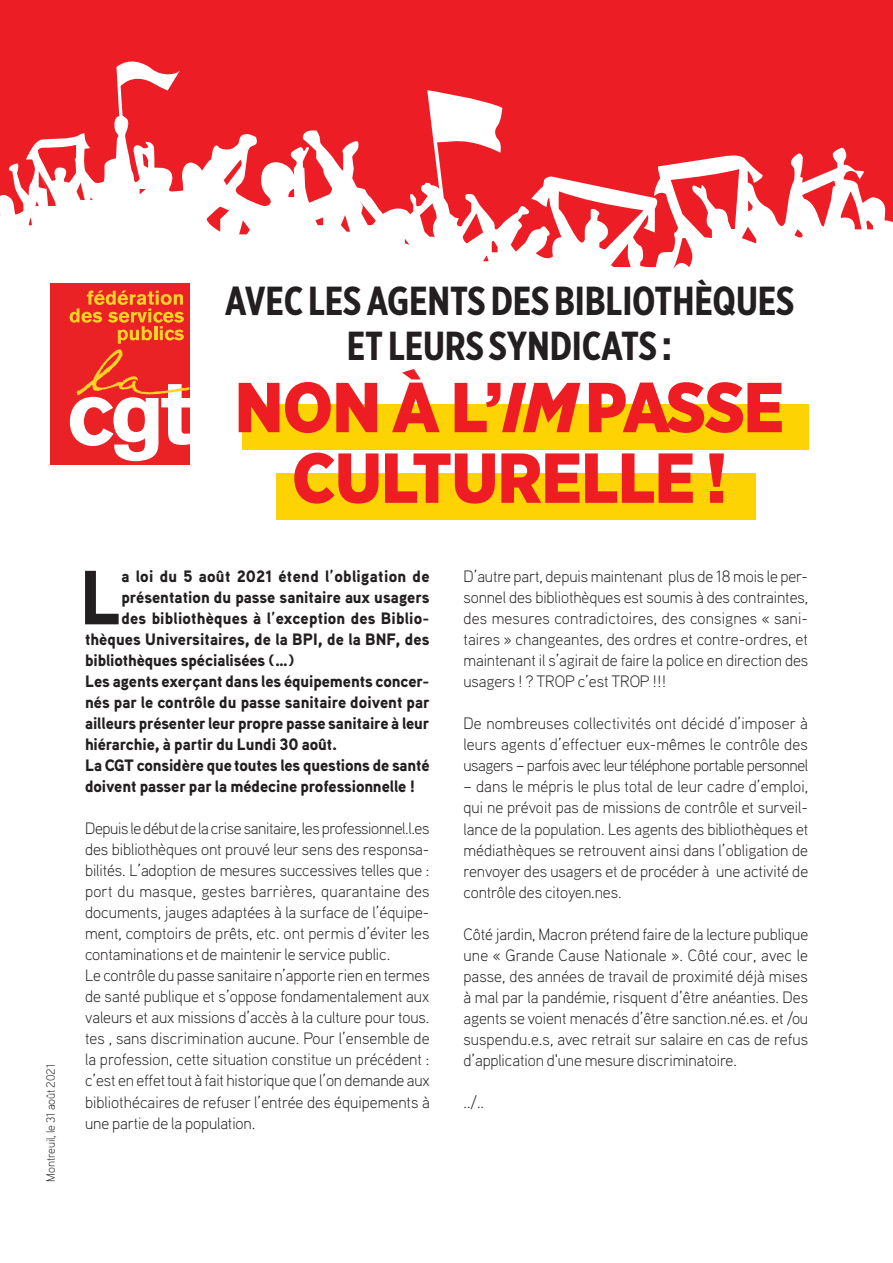
<style>
.page{position:relative;width:893px;height:1263px;background:#fff}
.page>*{position:absolute;margin:0;border:0;box-sizing:border-box;transform-origin:0 0}
.t1{font:900 76.65px "Aaux Pro";color:#231f20}
.t2{font:900 70.5px/70.7px "Gotham Narrow";letter-spacing:-.005em;color:#ee1d23;text-align:center}
.t3{font:700 40.5px/45px "Gotham X Narrow";letter-spacing:-.005em;color:#231f20;text-align:center}
.t4{font:300 16.5px/21px "Aaux Pro";letter-spacing:-.005em;color:#231f20;text-align:justify}
.t5{font:900 16.5px "Aaux Pro";letter-spacing:-.005em;color:#231f20}
.t6{font:900 16.5px "Aaux Pro";letter-spacing:.02em;color:#231f20}
.t7{font:300 12px "Aaux Pro";letter-spacing:-.005em;color:#231f20}
.s1{font-style:italic}
</style>
<div class="page">
<div style="left:242px;top:405px;width:567px;height:45px;background:#fed304"></div>
<div style="left:276px;top:473px;width:479px;height:46px;background:#fed304"></div>
<svg style="left:0;top:0;width:893px;height:267px;fill:#ed1d26"></svg>
<svg style="left:360px;top:201px;width:16px;height:24px"></svg>
<svg style="left:341px;top:215px;width:9px;height:17px"></svg>
<svg style="left:206px;top:207px;width:23px;height:25px"></svg>
<svg style="left:315px;top:217px;width:8px;height:8px"></svg>
<svg style="left:239px;top:220px;width:11px;height:14px"></svg>
<svg style="left:405px;top:239px;width:4px;height:6px"></svg>
<svg style="left:420px;top:203px;width:17px;height:34px"></svg>
<svg style="left:288px;top:189px;width:6px;height:8px"></svg>
<svg style="left:463px;top:213px;width:35px;height:48px"></svg>
<svg style="left:558px;top:191px;width:85px;height:76px"></svg>
<svg style="left:670px;top:169px;width:86px;height:100px"></svg>
<svg style="left:795px;top:181px;width:40px;height:58px"></svg>
<svg style="left:841px;top:191px;width:32px;height:38px"></svg>
<svg style="left:224px;top:160px;width:18px;height:25px"></svg>
<svg style="left:143px;top:153px;width:5px;height:15px"></svg>
<svg style="left:140px;top:189px;width:6px;height:5px"></svg>
<svg style="left:28px;top:217px;width:4px;height:9px"></svg>
<svg style="left:35px;top:145px;width:58px;height:61px"></svg>
<div style="left:50px;top:283px;width:140px;height:181px;background:#ea2125"></div>
<svg style="left:70px;top:290px;width:120px;height:171px"></svg>
<p class="t7" style="left:43px;top:1181px;width:119px;rotate:-90deg">Montreuil, le 31 août 2021</p>
<h3 class="t3" style="left:225px;top:278px;width:571px">AVEC LES AGENTS DES BIBLIOTHÈQUES<br>ET LEURS SYNDICATS :</h3>
<h2 class="t2" style="left:235px;top:371px;width:550px">NON À L’<span class="s1">IM</span>PASSE<br>CULTURELLE !</h2>
<h1 class="t1" style="left:80px;top:548px;width:44px">L</h1>
<p class="t6" style="left:121px;top:566px;width:310px">a loi du 5 août 2021 étend l’obligation de</p>
<p class="t5" style="left:121px;top:587px;width:310px">présentation du passe sanitaire aux usagers</p>
<p class="t5" style="left:121px;top:608px;width:309px">des bibliothèques à l’exception des Biblio-</p>
<p class="t5" style="left:85px;top:629px;width:346px">thèques Universitaires, de la BPI, de la BNF, des</p>
<p class="t5" style="left:85px;top:650px;width:211px">bibliothèques spécialisées (…)</p>
<p class="t5" style="left:85px;top:671px;width:346px">Les agents exerçant dans les équipements concer-</p>
<p class="t5" style="left:85px;top:692px;width:346px">nés par le contrôle du passe sanitaire doivent par</p>
<p class="t5" style="left:85px;top:713px;width:346px">ailleurs présenter leur propre passe sanitaire à leur</p>
<p class="t5" style="left:85px;top:734px;width:254px">hiérarchie, à partir du Lundi 30 août.</p>
<p class="t5" style="left:85px;top:755px;width:346px">La CGT considère que toutes les questions de santé</p>
<p class="t5" style="left:85px;top:776px;width:332px">doivent passer par la médecine professionnelle !</p>
<p class="t4" style="left:85px;top:818px;width:346px;text-align:left">Depuis le début de la crise sanitaire, les professionnel.l.es des bibliothèques ont prouvé leur sens des responsa&shy;bilités. L’adoption de mesures successives telles que : port du masque, gestes barrières, quarantaine des documents, jauges adaptées à la surface de l’équipe&shy;ment, comptoirs de prêts, etc. ont permis d’éviter les contaminations et de maintenir le service public.<br>Le contrôle du passe sanitaire n’apporte rien en termes de santé publique et s’oppose fondamentalement aux valeurs et aux missions d’accès à la culture pour tous. tes , sans discrimination aucune. Pour l’ensemble de la profession, cette situation constitue un précédent : c’est en effet tout à fait historique que l’on demande aux bibliothécaires de refuser l’entrée des équipements à une partie de la population.</p>
<p class="t4" style="left:463px;top:566px;width:346px">D’autre part, depuis maintenant plus de 18 mois le per&shy;sonnel des bibliothèques est soumis à des contraintes, des mesures contradictoires, des consignes « sani&shy;taires » changeantes, des ordres et contre-ordres, et maintenant il s’agirait de faire la police en direction des usagers ! ? TROP c’est TROP !!!</p>
<p class="t4" style="left:463px;top:713px;width:346px">De nombreuses collectivités ont décidé d’imposer à leurs agents d’effectuer eux-mêmes le contrôle des usagers – parfois avec leur téléphone portable personnel</p>
<p class="t4" style="left:463px;top:776px;width:346px">– dans le mépris le plus total de leur cadre d’emploi, qui ne prévoit pas de missions de contrôle et surveil&shy;lance de la population. Les agents des bibliothèques et médiathèques se retrouvent ainsi dans l’obligation de renvoyer des usagers et de procéder à une activité de contrôle des citoyen.nes.</p>
<p class="t4" style="left:463px;top:923px;width:346px">Côté jardin, Macron prétend faire de la lecture publique une « Grande Cause Nationale ». Côté cour, avec le passe, des années de travail de proximité déjà mises à mal par la pandémie, risquent d’être anéanties. Des agents se voient menacés d’être sanction.né.es. et /ou suspendu.e.s, avec retrait sur salaire en cas de refus d’application d'une mesure discriminatoire.</p>
<p class="t4" style="left:463px;top:1091px;width:22px">../..</p>
</div>
